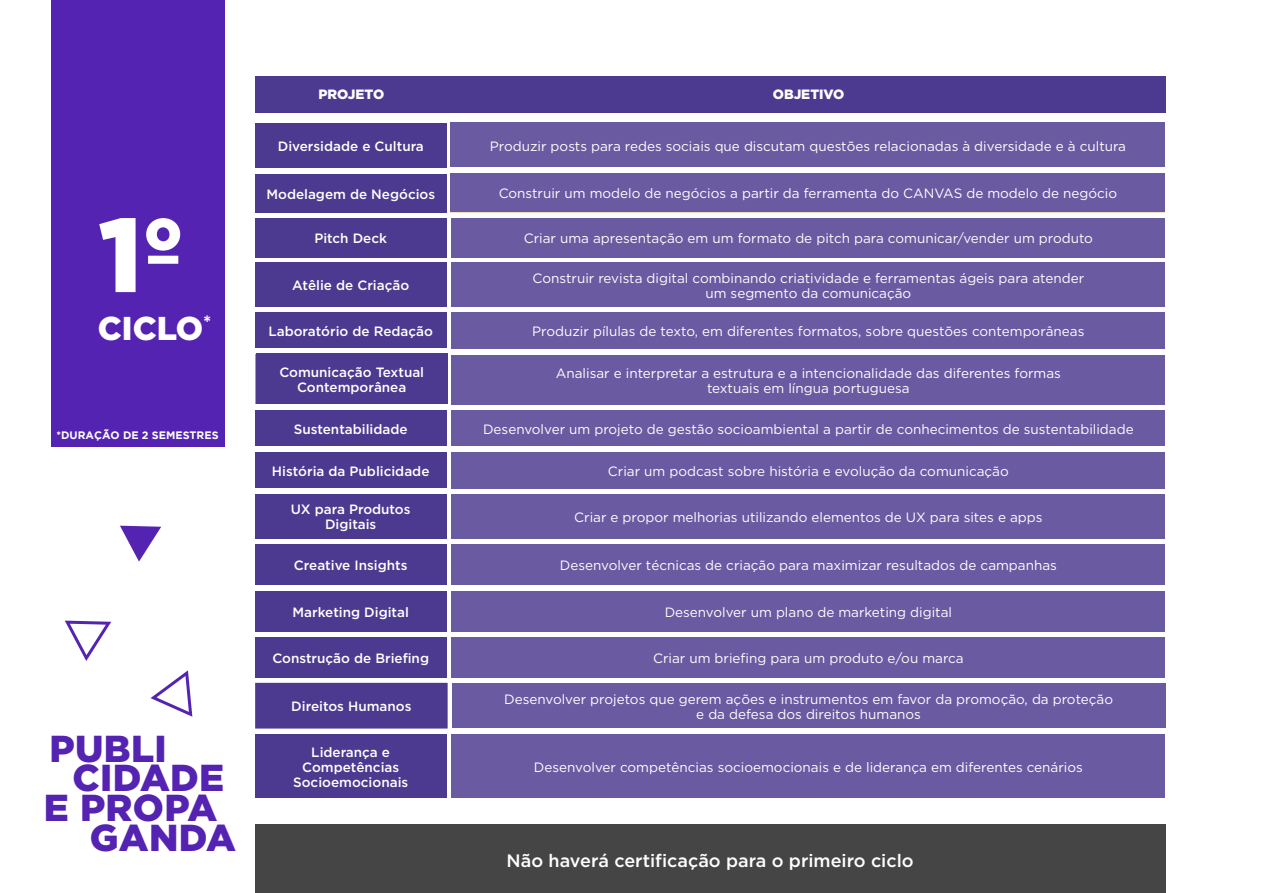
<style>
.page{position:relative;width:1263px;height:893px;background:#fff}
.page>*{position:absolute;margin:0;border:0;box-sizing:border-box;transform-origin:0 0}
.t1{font:900 105px "Gotham HTF";color:#fff}
.t2{font:900 37.5px "Gotham";letter-spacing:.01em;color:#5423b1}
.t3{font:900 33px "Gotham HTF";color:#fff}
.t4{font:500 18px "Gotham HTF";color:#fff}
.t5{font:13.5px/15px "Gotham HTF";color:#fff;text-align:center}
.t6{font:500 13.5px/15px "Gotham HTF";color:#fff;text-align:center}
.t7{font:900 13.5px "Gotham";color:#fff}
.t8{font:700 10.8px "Gotham";color:#fff}
</style>
<div class="page">
<div style="left:51px;top:0;width:173px;height:446px;background:#5423b1"></div>
<div style="left:255px;top:825px;width:910px;height:68px;background:#464545"></div>
<svg style="left:64px;top:620px;width:48px;height:41px"></svg>
<svg style="left:120px;top:526px;width:41px;height:36px"></svg>
<svg style="left:150px;top:670px;width:43px;height:47px"></svg>
<div style="left:255px;top:123px;width:191px;height:44px;background:#4b3a8f"></div>
<div style="left:451px;top:123px;width:714px;height:44px;background:#695aa2"></div>
<div style="left:255px;top:218px;width:191px;height:39px;background:#4b3a8f"></div>
<div style="left:452px;top:218px;width:713px;height:39px;background:#695aa2"></div>
<div style="left:452px;top:355px;width:713px;height:50px;background:#695aa2"></div>
<div style="left:256px;top:354px;width:191px;height:50px;background:#4b3a8f"></div>
<div style="left:255px;top:174px;width:191px;height:38px;background:#4b3a8f"></div>
<div style="left:451px;top:173px;width:714px;height:39px;background:#695aa2"></div>
<div style="left:255px;top:262px;width:191px;height:45px;background:#4b3a8f"></div>
<div style="left:452px;top:262px;width:713px;height:45px;background:#695aa2"></div>
<div style="left:255px;top:410px;width:191px;height:36px;background:#4b3a8f"></div>
<div style="left:452px;top:410px;width:713px;height:36px;background:#695aa2"></div>
<div style="left:255px;top:544px;width:191px;height:41px;background:#4b3a8f"></div>
<div style="left:452px;top:544px;width:713px;height:41px;background:#695aa2"></div>
<div style="left:255px;top:452px;width:191px;height:36px;background:#4b3a8f"></div>
<div style="left:452px;top:452px;width:713px;height:36px;background:#695aa2"></div>
<div style="left:255px;top:591px;width:191px;height:41px;background:#4b3a8f"></div>
<div style="left:452px;top:591px;width:713px;height:41px;background:#695aa2"></div>
<div style="left:256px;top:684px;width:191px;height:44px;background:#4b3a8f"></div>
<div style="left:255px;top:683px;width:193px;height:45px;border:2px solid #4b3a8f"></div>
<div style="left:452px;top:684px;width:713px;height:44px;background:#695aa2"></div>
<div style="left:255px;top:734px;width:191px;height:64px;background:#4b3a8f"></div>
<div style="left:452px;top:734px;width:713px;height:64px;background:#695aa2"></div>
<div style="left:255px;top:494px;width:191px;height:44px;background:#4b3a8f"></div>
<div style="left:452px;top:494px;width:713px;height:44px;background:#695aa2"></div>
<div style="left:255px;top:76px;width:910px;height:36px;background:#4b3a8f"></div>
<div style="left:255px;top:312px;width:191px;height:36px;background:#4b3a8f"></div>
<div style="left:452px;top:312px;width:713px;height:36px;background:#695aa2"></div>
<div style="left:255px;top:637px;width:191px;height:41px;background:#4b3a8f"></div>
<div style="left:452px;top:637px;width:713px;height:41px;background:#695aa2"></div>
<h1 class="t1" style="left:98px;top:194px;width:87px">1º</h1>
<h3 class="t3" style="left:98px;top:309px;width:115px">CICLO<sup>*</sup></h3>
<p class="t8" style="left:57px;top:429px;width:164px">*DURAÇÃO DE 2 SEMESTRES</p>
<h2 class="t2" style="left:49px;top:727px;width:119px">PUBLI</h2>
<h2 class="t2" style="left:72px;top:756px;width:153px">CIDADE</h2>
<h2 class="t2" style="left:44px;top:786px;width:175px">E PROPA</h2>
<h2 class="t2" style="left:90px;top:816px;width:148px">GANDA</h2>
<p class="t7" style="left:318px;top:86px;width:67px">PROJETO</p>
<p class="t7" style="left:773px;top:86px;width:73px">OBJETIVO</p>
<p class="t6" style="left:278px;top:138px;width:148px">Diversidade e Cultura</p>
<p class="t5" style="left:490px;top:138px;width:638px">Produzir posts para redes sociais que discutam questões relacionadas à diversidade e à cultura</p>
<p class="t6" style="left:266px;top:186px;width:170px">Modelagem de Negócios</p>
<p class="t5" style="left:499px;top:186px;width:620px">Construir um modelo de negócios a partir da ferramenta do CANVAS de modelo de negócio</p>
<p class="t6" style="left:314px;top:231px;width:74px">Pitch Deck</p>
<p class="t5" style="left:524px;top:231px;width:571px">Criar uma apresentação em um formato de pitch para comunicar/vender um produto</p>
<p class="t6" style="left:292px;top:278px;width:118px">Atêlie de Criação</p>
<p class="t5" style="left:533px;top:270px;width:553px">Construir revista digital combinando criatividade e ferramentas ágeis para atender um segmento da comunicação</p>
<p class="t6" style="left:268px;top:323px;width:166px">Laboratório de Redação</p>
<p class="t5" style="left:532px;top:323px;width:554px">Produzir pílulas de texto, em diferentes formatos, sobre questões contemporâneas</p>
<p class="t6" style="left:279px;top:364px;width:146px">Comunicação Textual<br>Contemporânea</p>
<p class="t5" style="left:556px;top:366px;width:507px">Analisar e interpretar a estrutura e a intencionalidade das diferentes formas textuais em língua portuguesa</p>
<p class="t6" style="left:294px;top:421px;width:115px">Sustentabilidade</p>
<p class="t5" style="left:483px;top:421px;width:652px">Desenvolver um projeto de gestão socioambiental a partir de conhecimentos de sustentabilidade</p>
<p class="t6" style="left:272px;top:463px;width:159px">História da Publicidade</p>
<p class="t5" style="left:608px;top:463px;width:402px">Criar um podcast sobre história e evolução da comunicação</p>
<p class="t6" style="left:291px;top:502px;width:121px">UX para Produtos<br>Digitais</p>
<p class="t5" style="left:574px;top:509px;width:470px">Criar e propor melhorias utilizando elementos de UX para sites e apps</p>
<p class="t6" style="left:294px;top:558px;width:115px">Creative Insights</p>
<p class="t5" style="left:560px;top:558px;width:499px">Desenvolver técnicas de criação para maximizar resultados de campanhas</p>
<p class="t6" style="left:292px;top:605px;width:118px">Marketing Digital</p>
<p class="t5" style="left:665px;top:605px;width:289px">Desenvolver um plano de marketing digital</p>
<p class="t6" style="left:272px;top:651px;width:158px">Construção de Briefing</p>
<p class="t5" style="left:653px;top:651px;width:312px">Criar um briefing para um produto e/ou marca</p>
<p class="t6" style="left:291px;top:699px;width:122px">Direitos Humanos</p>
<p class="t5" style="left:504px;top:691px;width:610px">Desenvolver projetos que gerem ações e instrumentos em favor da promoção, da proteção e da defesa dos direitos humanos</p>
<p class="t6" style="left:293px;top:744px;width:117px">Liderança e<br>Competências<br>Socioemocionais</p>
<p class="t5" style="left:534px;top:760px;width:550px">Desenvolver competências socioemocionais e de liderança em diferentes cenários</p>
<h3 class="t4" style="left:507px;top:850px;width:409px">Não haverá certificação para o primeiro ciclo</h3>
</div>
